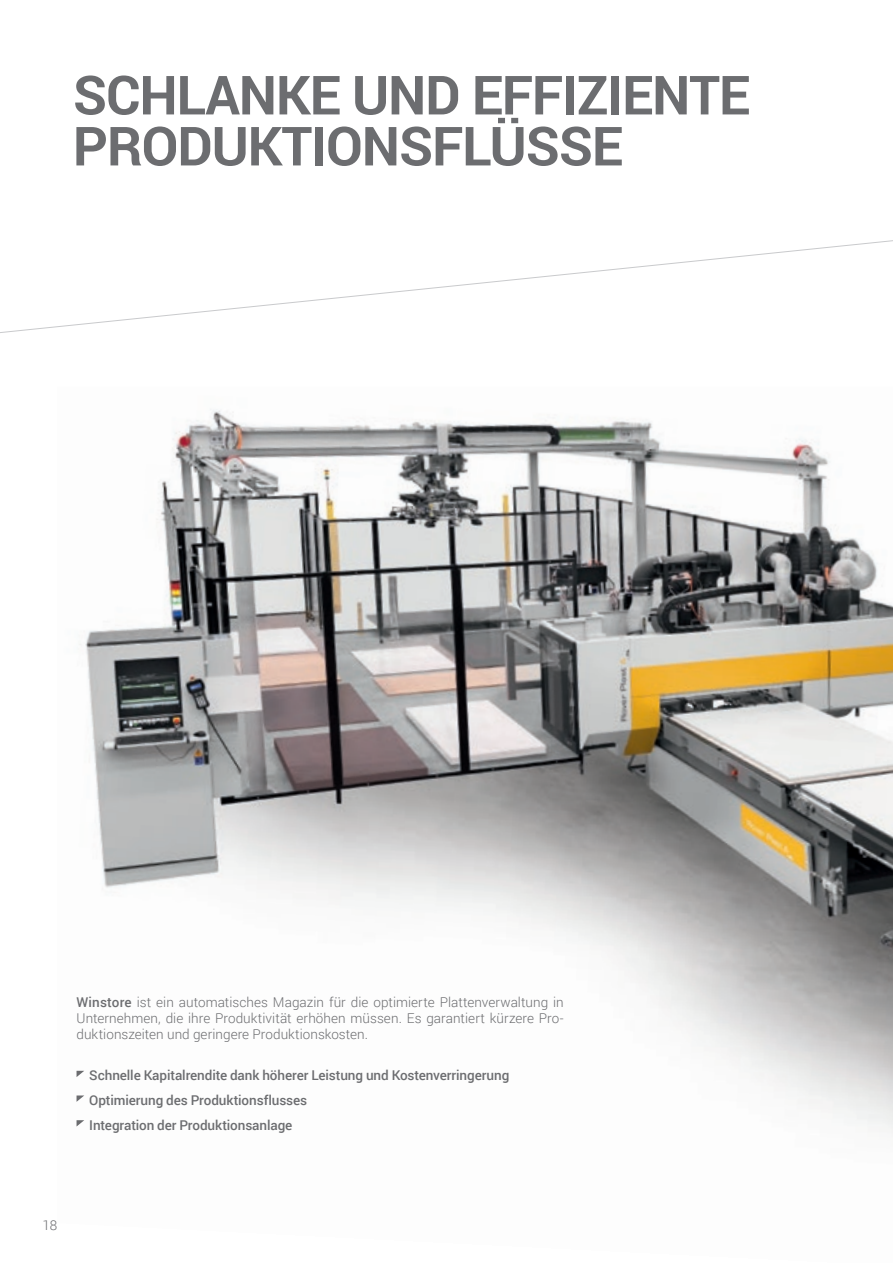
<style>
.page{position:relative;width:893px;height:1263px;background:#fff}
.page>*{position:absolute;margin:0;border:0;box-sizing:border-box;transform-origin:0 0}
.t1{font:700 54px "Roboto";letter-spacing:-.02em;color:#6c6d70}
.t2{font:300 13.5px/16.2px "Roboto";letter-spacing:.005em;color:#6c6d70;text-align:justify}
.t3{font:500 13.5px "Roboto";letter-spacing:-.005em;color:#6c6d70}
.s1{font-weight:500}
</style>
<div class="page">
<svg style="left:0;top:240px;width:893px;height:93px"></svg>
<img style="left:76px;top:409px;width:817px;height:725px">
<svg style="left:77px;top:1071px;width:7px;height:6px"></svg>
<svg style="left:77px;top:1095px;width:7px;height:7px"></svg>
<svg style="left:77px;top:1120px;width:7px;height:6px"></svg>
<p class="t1" style="left:73px;top:57px;width:679px">SCHLANKE UND EFFIZIENTE</p>
<p class="t1" style="left:73px;top:108px;width:552px">PRODUKTIONSFLÜSSE</p>
<p class="t2" style="left:77px;top:993px;width:489px"><span class="s1">Winstore</span> ist ein automatisches Magazin für die optimierte Plattenverwaltung in Unternehmen, die ihre Produktivität erhöhen müssen. Es garantiert kürzere Pro&shy;duktionszeiten und geringere Produktionskosten.</p>
<p class="t3" style="left:89px;top:1066px;width:422px">Schnelle Kapitalrendite dank höherer Leistung und Kostenverringerung</p>
<p class="t3" style="left:89px;top:1090px;width:219px">Optimierung des Produktionsflusses</p>
<p class="t3" style="left:89px;top:1115px;width:205px">Integration der Produktionsanlage</p>
<p class="t2" style="left:42px;top:1216px;width:16px">18</p>
</div>
